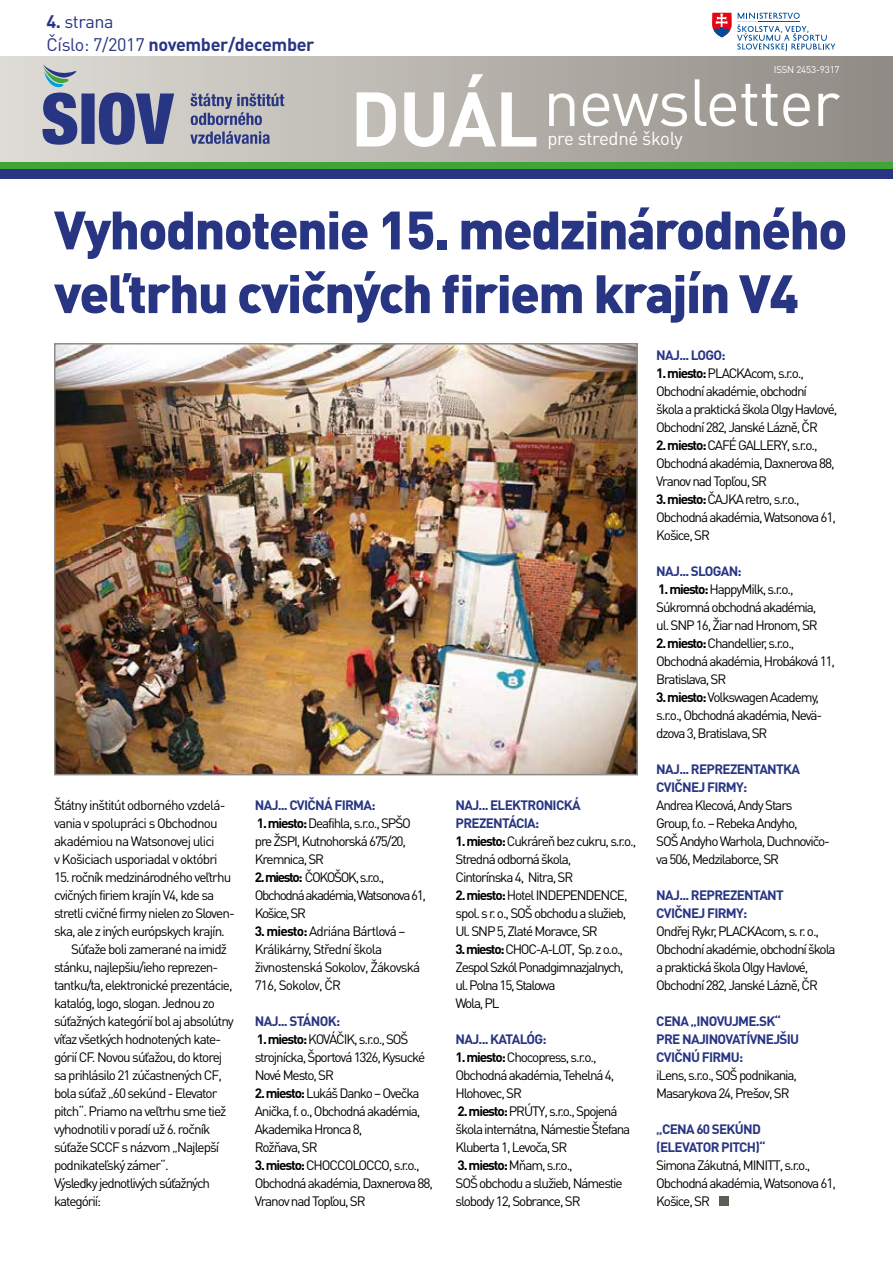
<style>
.page{position:relative;width:893px;height:1263px;background:#fff}
.page>*{position:absolute;margin:0;border:0;box-sizing:border-box;transform-origin:0 0}
.t1{font:700 75.9px "DIN Pro";color:#fff}
.t2{font:65.4px "DIN Pro";letter-spacing:-.02em;color:#fff}
.t3{font:900 53.1px/63.8px "DIN Pro";letter-spacing:-.03em;color:#283583}
.t4{font:18.6px "DIN Pro";letter-spacing:-.02em;color:#fff}
.t5{font:700 18px "DIN Pro";letter-spacing:-.02em;color:#283583}
.t6{font:18px "DIN Pro";letter-spacing:-.02em;color:#283583}
.t7{font:13.5px/18px "DIN Pro";letter-spacing:-.08em;color:#000}
.t8{font:700 13.5px/18px "DIN Pro";letter-spacing:-.05em;color:#283583}
.t9{font:13.5px/18px "DIN Pro";letter-spacing:-.06em;color:#000}
.t10{font:13.5px/18px "DIN Pro";letter-spacing:-.1em;color:#000}
.t11{font:9.75px "DIN Pro";letter-spacing:-.02em;color:#fff}
.s1{font-weight:700}
.s2{font-weight:400}
</style>
<div class="page">
<div style="left:0;top:116px;width:893px;height:63px;background:#283583"></div>
<div style="left:0;top:106px;width:893px;height:63px;background:#3fa535"></div>
<div style="left:0;top:57px;width:893px;height:104px;background:linear-gradient(to right,#dfddd7,#908b84)"></div>
<svg style="left:43px;top:64px;width:37px;height:23px"></svg>
<svg style="left:190px;top:131px;width:80px;height:13px"></svg>
<svg style="left:191px;top:93px;width:93px;height:32px"></svg>
<svg style="left:43px;top:93px;width:131px;height:52px"></svg>
<svg style="left:712px;top:13px;width:123px;height:38px"></svg>
<div style="left:719px;top:1196px;width:10px;height:10px;background:#605d57"></div>
<img style="left:57px;top:346px;width:578px;height:426px">
<div style="left:54px;top:343px;width:584px;height:432px;border:2px solid #8f8a83"></div>
<h3 class="t6" style="left:46px;top:9px;width:69px"><span class="s1">4.</span> strana</h3>
<h3 class="t5" style="left:46px;top:32px;width:270px"><span class="s2">Číslo: 7/2017</span> november/december</h3>
<h1 class="t1" style="left:350px;top:67px;width:190px">DUÁL</h1>
<p class="t11" style="left:774px;top:62px;width:67px">ISSN 2453-9317</p>
<h2 class="t2" style="left:543px;top:58px;width:298px">newsletter</h2>
<h3 class="t4" style="left:548px;top:126px;width:137px">pre stredné školy</h3>
<h3 class="t3" style="left:54px;top:196px;width:795px">Vyhodnotenie 15. medzinárodného veľtrhu cvičných firiem krajín V4</h3>
<p class="t9" style="left:54px;top:796px;width:173px">Štátny inštitút odborného vzdelá&shy;vania v spolupráci s Obchodnou akadémiou na Watsonovej ulici<br>v Košiciach usporiadal v októbri</p>
<p class="t7" style="left:54px;top:868px;width:179px">15. ročník medzinárodného veľtrhu</p>
<p class="t7" style="left:54px;top:886px;width:162px">cvičných firiem krajín V4, kde sa</p>
<p class="t7" style="left:54px;top:904px;width:182px">stretli cvičné firmy nielen zo Sloven-</p>
<p class="t7" style="left:54px;top:922px;width:172px">ska, ale z iných európskych krajín.</p>
<p class="t7" style="left:71px;top:940px;width:158px">Súťaže boli zamerané na imidž</p>
<p class="t7" style="left:54px;top:958px;width:166px">stánku, najlepšiu/ieho reprezen-</p>
<p class="t7" style="left:54px;top:976px;width:180px">tantku/ta, elektronické prezentácie,</p>
<p class="t7" style="left:54px;top:994px;width:162px">katalóg, logo, slogan. Jednou zo</p>
<p class="t7" style="left:54px;top:1012px;width:182px">súťažných kategórií bol aj absolútny</p>
<p class="t7" style="left:54px;top:1030px;width:169px">víťaz všetkých hodnotených kate-</p>
<p class="t7" style="left:54px;top:1048px;width:170px">górií CF. Novou súťažou, do ktorej</p>
<p class="t7" style="left:54px;top:1066px;width:170px">sa prihlásilo 21 zúčastnených CF,</p>
<p class="t7" style="left:54px;top:1084px;width:165px">bola súťaž „60 sekúnd - Elevator</p>
<p class="t7" style="left:54px;top:1101px;width:174px">pitch“. Priamo na veľtrhu sme tiež</p>
<p class="t7" style="left:54px;top:1119px;width:158px">vyhodnotili v poradí už 6. ročník</p>
<p class="t7" style="left:54px;top:1137px;width:167px">súťaže SCCF s názvom „Najlepší</p>
<p class="t7" style="left:54px;top:1155px;width:116px">podnikateľský zámer“.</p>
<p class="t7" style="left:54px;top:1173px;width:158px">Výsledky jednotlivých súťažných</p>
<p class="t7" style="left:54px;top:1191px;width:49px">kategórií:</p>
<p class="t8" style="left:255px;top:795px;width:122px">NAJ... CVIČNÁ FIRMA:</p>
<p class="t10" style="left:255px;top:813px;width:173px"><span class="s1">1. miesto:</span> Deafihla, s.r.o., SPŠO pre ŽSPI, Kutnohorská 675/20,<br>Kremnica, SR<br><span class="s1">2.miesto:</span> ČOKOŠOK,s.r.o.,<br>Obchodná akadémia,Watsonova 61,<br>Košice,SR</p>
<p class="t9" style="left:255px;top:921px;width:167px"><span class="s1">3. miesto:</span> Adriána Bártlová –<br>Králikárny, Střední škola živnostenská Sokolov, Žákovská<br>716, Sokolov, ČR</p>
<p class="t8" style="left:255px;top:1011px;width:87px">NAJ... STÁNOK:</p>
<p class="t7" style="left:255px;top:1029px;width:172px"><span class="s1">1. miesto:</span> KOVÁČIK, s.r.o., SOŠ strojnícka, Športová 1326, Kysucké<br>Nové Mesto, SR</p>
<p class="t7" style="left:255px;top:1083px;width:167px"><span class="s1">2. miesto:</span> Lukáš Danko – Ovečka<br>Anička, f. o., Obchodná akadémia,<br>Akademika Hronca 8,<br>Rožňava, SR</p>
<p class="t7" style="left:255px;top:1155px;width:180px"><span class="s1">3. miesto:</span> CHOCCOLOCCO, s.r.o.,<br>Obchodná akadémia, Daxnerova 88,<br>Vranov nad Topľou, SR</p>
<p class="t8" style="left:456px;top:795px;width:127px">NAJ... ELEKTRONICKÁ<br>PREZENTÁCIA:</p>
<p class="t7" style="left:455px;top:831px;width:182px"><span class="s1">1. miesto:</span> Cukráreň bez cukru, s.r.o.,<br>Stredná odborná škola,<br>Cintorínska 4, Nitra, SR</p>
<p class="t7" style="left:455px;top:885px;width:174px;text-align:justify"><span class="s1">2. miesto:</span> Hotel INDEPENDENCE, spol. s r. o., SOŠ obchodu a služieb, Ul. SNP 5, Zlaté Moravce, SR</p>
<p class="t7" style="left:455px;top:939px;width:170px"><span class="s1">3. miesto:</span> CHOC-A-LOT, Sp. z o.o.,<br>Zespol Szkól Ponadgimnazjalnych, ul. Polna 15, Stalowa<br>Wola, PL</p>
<p class="t8" style="left:456px;top:1029px;width:92px">NAJ... KATALÓG:</p>
<p class="t7" style="left:455px;top:1047px;width:160px"><span class="s1">1. miesto:</span> Chocopress, s.r.o.,<br>Obchodná akadémia, Tehelná 4,<br>Hlohovec, SR</p>
<p class="t7" style="left:455px;top:1101px;width:176px"><span class="s1">2. miesto:</span> PRÚTY, s.r.o., Spojená škola internátna, Námestie Štefana<br>Kluberta 1, Levoča, SR</p>
<p class="t7" style="left:455px;top:1155px;width:169px"><span class="s1">3. miesto:</span> Mňam, s.r.o.,<br>SOŠ obchodu a služieb, Námestie slobody 12, Sobrance, SR</p>
<p class="t8" style="left:656px;top:345px;width:71px">NAJ... LOGO:</p>
<p class="t7" style="left:656px;top:363px;width:183px"><span class="s1">1. miesto:</span> PLACKAcom, s.r.o.,<br>Obchodní akadémie, obchodní škola a praktická škola Olgy Havlové,<br>Obchodní 282, Janské Lázně, ČR</p>
<p class="t7" style="left:656px;top:435px;width:180px"><span class="s1">2. miesto:</span> CAFÉ GALLERY, s.r.o.,<br>Obchodná akadémia, Daxnerova 88,<br>Vranov nad Topľou, SR</p>
<p class="t7" style="left:656px;top:489px;width:181px"><span class="s1">3. miesto:</span> ČAJKA retro, s.r.o.,<br>Obchodná akadémia, Watsonova 61,<br>Košice, SR</p>
<p class="t8" style="left:656px;top:561px;width:87px">NAJ... SLOGAN:</p>
<p class="t7" style="left:656px;top:579px;width:163px"><span class="s1">1. miesto:</span> HappyMilk, s.r.o.,<br>Súkromná obchodná akadémia, ul. SNP 16, Žiar nad Hronom, SR</p>
<p class="t7" style="left:656px;top:633px;width:180px"><span class="s1">2. miesto:</span> Chandellier, s.r.o.,<br>Obchodná akadémia, Hrobáková 11,<br>Bratislava, SR</p>
<p class="t7" style="left:656px;top:687px;width:166px;text-align:justify"><span class="s1">3. miesto:</span> Volkswagen Academy, s.r.o., Obchodná akadémia, Nevä&shy;dzova 3, Bratislava, SR</p>
<p class="t8" style="left:656px;top:759px;width:145px">NAJ... REPREZENTANTKA<br>CVIČNEJ FIRMY:</p>
<p class="t7" style="left:656px;top:795px;width:175px">Andrea Klecová, Andy Stars<br>Group, f.o. – Rebeka Andyho,<br>SOŠ Andyho Warhola, Duchnovičo&shy;va 506, Medzilaborce, SR</p>
<p class="t8" style="left:656px;top:885px;width:129px">NAJ... REPREZENTANT<br>CVIČNEJ FIRMY:</p>
<p class="t7" style="left:656px;top:921px;width:181px">Ondřej Rykr, PLACKAcom, s. r. o.,<br>Obchodní akadémie, obchodní škola a praktická škola Olgy Havlové,<br>Obchodní 282, Janské Lázně, ČR</p>
<p class="t8" style="left:656px;top:1011px;width:144px">CENA „INOVUJME.SK“<br>PRE NAJINOVATÍVNEJŠIU<br>CVIČNÚ FIRMU:</p>
<p class="t7" style="left:656px;top:1065px;width:142px">iLens, s.r.o., SOŠ podnikania,<br>Masarykova 24, Prešov, SR</p>
<p class="t8" style="left:656px;top:1119px;width:111px">„CENA 60 SEKÚND (ELEVATOR PITCH)“</p>
<p class="t7" style="left:656px;top:1155px;width:181px">Simona Zákutná, MINITT, s.r.o.,<br>Obchodná akadémia, Watsonova 61,<br>Košice, SR</p>
</div>
